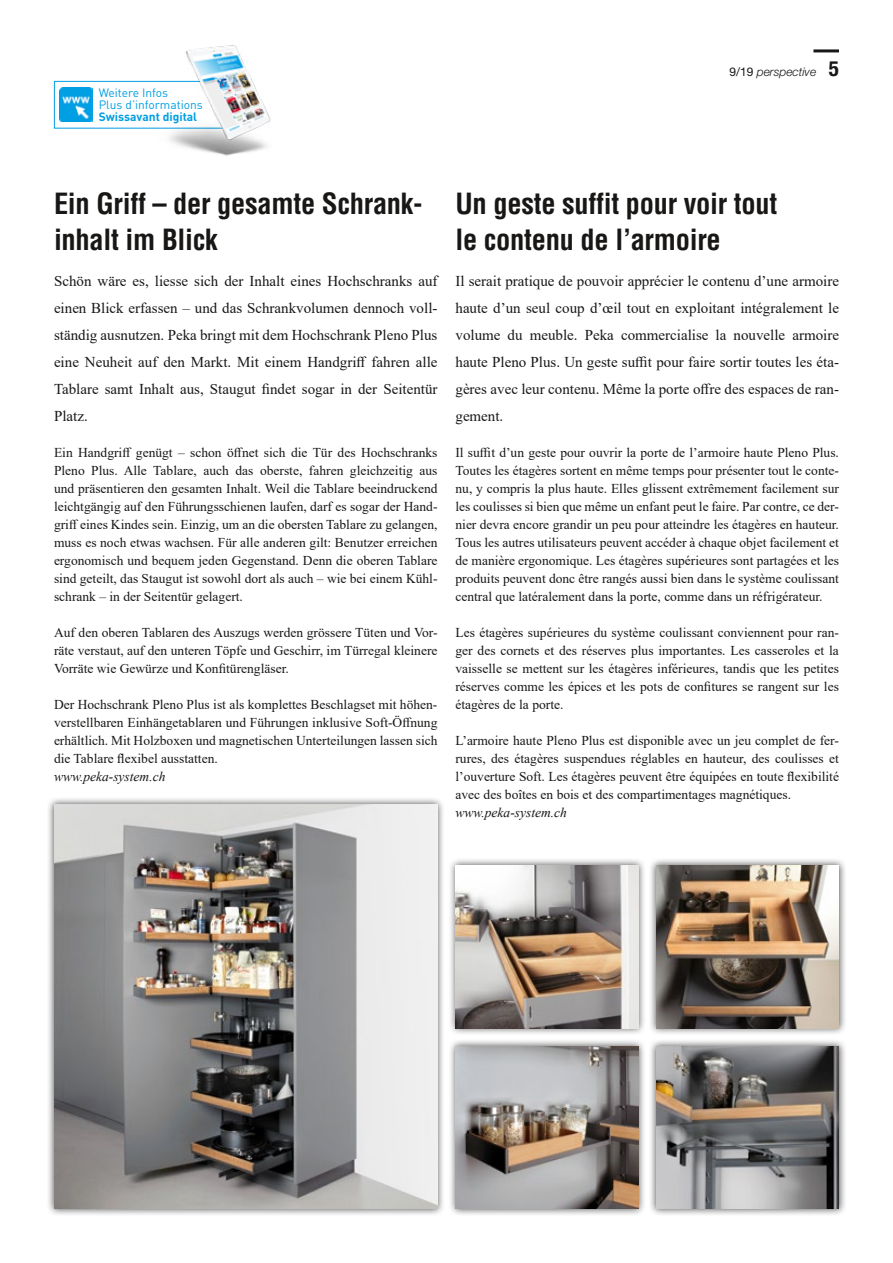
<style>
.page{position:relative;width:893px;height:1263px;background:#fff}
.page>*{position:absolute;margin:0;border:0;box-sizing:border-box;transform-origin:0 0}
.t1{font:700 condensed 28.5px/36px "Helvetica LT Std";letter-spacing:-.01em;color:#181716}
.t2{font:15px/27px "Times New Roman";color:#181716;text-align:justify}
.t3{font:13.5px/18px "Times New Roman";color:#181716;text-align:justify}
.t4{font:italic 13.5px "Times New Roman";color:#181716}
.t5{font:12px/12px "DINOT";color:#009ee3}
.t6{font:700 12px "DINOT";color:#009ee3}
.t7{font:italic 300 12px "Helvetica Neue LT Std";color:#181716}
.s1{font-weight:400;font-style:normal}
.s2{font-weight:700;font-style:normal;font-stretch:condensed;font-size:21px}
</style>
<div class="page">
<hr style="left:813px;top:49px;width:26px;height:3px;background:#181716">
<div style="left:46px;top:796px;width:399px;height:420px;background:#181716;opacity:.75"></div>
<img style="left:54px;top:804px;width:383px;height:405px">
<div style="left:448px;top:857px;width:198px;height:179px;background:#181716;opacity:.75"></div>
<img style="left:455px;top:865px;width:183px;height:163px">
<div style="left:648px;top:857px;width:199px;height:179px;background:#181716;opacity:.75"></div>
<img style="left:656px;top:865px;width:183px;height:163px">
<div style="left:448px;top:1038px;width:198px;height:178px;background:#181716;opacity:.75"></div>
<img style="left:455px;top:1046px;width:183px;height:163px">
<div style="left:648px;top:1038px;width:199px;height:178px;background:#181716;opacity:.75"></div>
<img style="left:656px;top:1046px;width:183px;height:163px">
<img style="left:59px;top:88px;width:34px;height:34px">
<div style="left:54px;top:81px;width:179px;height:48px;border:1px solid #009ee3"></div>
<img style="left:128px;top:45px;width:143px;height:111px">
<p class="t5" style="left:99px;top:86px;width:106px">Weitere Infos<br>Plus d’informations</p>
<p class="t6" style="left:99px;top:108px;width:100px">Swissavant digital</p>
<p class="t7" style="left:729px;top:64px;width:111px"><span class="s1">9/19</span> perspective <span class="s2">5</span></p>
<h1 class="t1" style="left:54px;top:185px;width:370px">Ein Griff – der gesamte Schrank&shy;inhalt im Blick</h1>
<p class="t2" style="left:54px;top:267px;width:385px">Schön wäre es, liesse sich der Inhalt eines Hochschranks auf einen Blick erfassen – und das Schrankvolumen dennoch voll&shy;ständig ausnutzen. Peka bringt mit dem Hochschrank Pleno Plus eine Neuheit auf den Markt. Mit einem Handgriff fahren alle Tablare samt Inhalt aus, Staugut findet sogar in der Seitentür Platz.</p>
<p class="t3" style="left:54px;top:443px;width:385px">Ein Handgriff genügt – schon öffnet sich die Tür des Hochschranks Pleno Plus. Alle Tablare, auch das oberste, fahren gleichzeitig aus und präsentieren den gesamten Inhalt. Weil die Tablare beeindruckend leichtgängig auf den Führungsschienen laufen, darf es sogar der Hand&shy;griff eines Kindes sein. Einzig, um an die obersten Tablare zu gelangen, muss es noch etwas wachsen. Für alle anderen gilt: Benutzer erreichen ergonomisch und bequem jeden Gegenstand. Denn die oberen Tablare sind geteilt, das Staugut ist sowohl dort als auch – wie bei einem Kühl&shy;schrank – in der Seitentür gelagert.</p>
<p class="t3" style="left:54px;top:623px;width:385px">Auf den oberen Tablaren des Auszugs werden grössere Tüten und Vor&shy;räte verstaut, auf den unteren Töpfe und Geschirr, im Türregal kleinere Vorräte wie Gewürze und Konfitürengläser.</p>
<p class="t3" style="left:54px;top:695px;width:385px">Der Hochschrank Pleno Plus ist als komplettes Beschlagset mit höhen&shy;verstellbaren Einhängetablaren und Führungen inklusive Soft-Öffnung erhältlich. Mit Holzboxen und magnetischen Unterteilungen lassen sich die Tablare flexibel ausstatten.</p>
<p class="t4" style="left:54px;top:767px;width:113px">www.peka-system.ch</p>
<h1 class="t1" style="left:455px;top:185px;width:323px">Un geste suffit pour voir tout le contenu de l’armoire</h1>
<p class="t2" style="left:455px;top:267px;width:385px">Il serait pratique de pouvoir apprécier le contenu d’une armoire haute d’un seul coup d’œil tout en exploitant intégralement le volume du meuble. Peka commercialise la nouvelle armoire haute Pleno Plus. Un geste suffit pour faire sortir toutes les éta&shy;gères avec leur contenu. Même la porte offre des espaces de ran&shy;gement.</p>
<p class="t3" style="left:455px;top:443px;width:385px">Il suffit d’un geste pour ouvrir la porte de l’armoire haute Pleno Plus.<br>Toutes les étagères sortent en même temps pour présenter tout le conte&shy;nu, y compris la plus haute. Elles glissent extrêmement facilement sur les coulisses si bien que même un enfant peut le faire. Par contre, ce der&shy;nier devra encore grandir un peu pour atteindre les étagères en hauteur.<br>Tous les autres utilisateurs peuvent accéder à chaque objet facilement et de manière ergonomique. Les étagères supérieures sont partagées et les produits peuvent donc être rangés aussi bien dans le système coulissant central que latéralement dans la porte, comme dans un réfrigérateur.</p>
<p class="t3" style="left:455px;top:623px;width:385px">Les étagères supérieures du système coulissant conviennent pour ran&shy;ger des cornets et des réserves plus importantes. Les casseroles et la vaisselle se mettent sur les étagères inférieures, tandis que les petites réserves comme les épices et les pots de confitures se rangent sur les étagères de la porte.</p>
<p class="t3" style="left:455px;top:731px;width:385px">L’armoire haute Pleno Plus est disponible avec un jeu complet de fer&shy;rures, des étagères suspendues réglables en hauteur, des coulisses et l’ouverture Soft. Les étagères peuvent être équipées en toute flexibilité avec des boîtes en bois et des compartimentages magnétiques.</p>
<p class="t4" style="left:455px;top:803px;width:113px">www.peka-system.ch</p>
</div>
